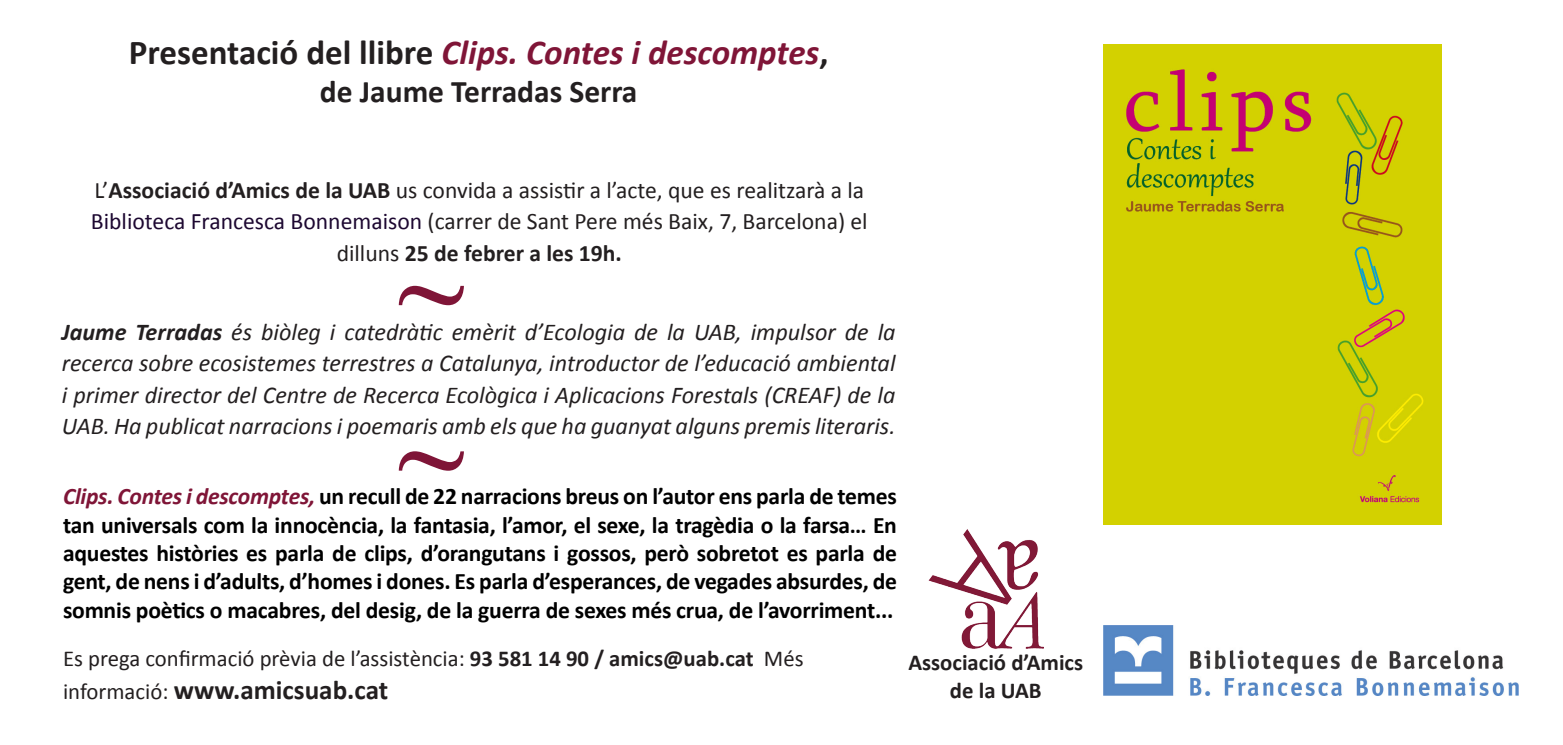
<style>
.page{position:relative;width:1563px;height:745px;background:#fff}
.page>*{position:absolute;margin:0;border:0;box-sizing:border-box;transform-origin:0 0}
.t1{font:700 122.5px "Times New Roman";color:#7f1537}
.t2{font:italic 700 35px "Calibri";color:#7f1537}
.t3{font:700 31.5px "Calibri";color:#231f20}
.t4{font:700 27.12px "Calibri";color:#231f20}
.t5{font:italic 24.15px/31.5px "Calibri";color:#231f20;text-align:justify}
.t6{font:700 23.62px/28.3px "Calibri";letter-spacing:-.01em;color:#000;text-align:justify}
.t7{font:23.62px/31.5px "Calibri";color:#231f20;text-align:center}
.t8{font:22.75px "Calibri";color:#231f20}
.t9{font:700 22.75px "Calibri";color:#231f20}
.s1{font-style:normal;color:#231f20}
.s2{font-weight:700}
.s3{color:#1d0831}
.s4{font-style:italic;color:#7f1537}
.s5{font-weight:400;font-size:22.75px}
</style>
<div class="page">
<img style="left:928px;top:529px;width:115px;height:119px">
<img style="left:1103px;top:625px;width:415px;height:70px">
<div style="left:1103px;top:44px;width:338px;height:480px;background:#d3d100"></div>
<p class="t2" style="left:129px;top:30px;width:701px"><span class="s1">Presentació del llibre</span> Clips. Contes i descomptes<span class="s1">,</span></p>
<p class="t3" style="left:320px;top:71px;width:319px">de Jaume Terradas Serra</p>
<p class="t7" style="left:91px;top:174px;width:778px">L’<span class="s2">Associació d’Amics de la UAB</span> us convida a assistir a l’acte, que es realitzarà a la<br><span class="s3">Biblioteca Francesca Bonnemaison</span> (carrer de Sant Pere més Baix, 7, Barcelona) el dilluns <span class="s2">25 de febrer a les 19h.</span></p>
<p class="t1" style="left:465px;top:388px;width:65px;rotate:-180deg">~</p>
<p class="t5" style="left:62px;top:315px;width:835px"><span class="s2">Jaume Terradas</span> és biòleg i catedràtic emèrit d’Ecologia de la UAB, impulsor de la recerca sobre ecosistemes terrestres a Catalunya, introductor de l’educació ambiental i primer director del Centre de Recerca Ecològica i Aplicacions Forestals (CREAF) de la UAB. Ha publicat narracions i poemaris amb els que ha guanyat alguns premis literaris.</p>
<p class="t1" style="left:465px;top:553px;width:65px;rotate:-180deg">~</p>
<p class="t6" style="left:63px;top:482px;width:835px"><span class="s4">Clips. Contes i descomptes,</span> un recull de 22 narracions breus on l’autor ens parla de temes tan universals com la innocència, la fantasia, l’amor, el sexe, la tragèdia o la farsa… En aquestes històries es parla de clips, d’orangutans i gossos, però sobretot es parla de gent, de nens i d’adults, d’homes i dones. Es parla d’esperances, de vegades absurdes, de somnis poètics o macabres, del desig, de la guerra de sexes més crua, de l’avorriment...</p>
<p class="t8" style="left:63px;top:643px;width:742px">Es prega confirmació prèvia de l’assistència: <span class="s2">93 581 14 90 / amics@uab.cat</span> Més</p>
<p class="t4" style="left:63px;top:672px;width:327px"><span class="s5">informació:</span> www.amicsuab.cat</p>
<p class="t9" style="left:908px;top:647px;width:176px">Associació d’Amics</p>
<p class="t9" style="left:950px;top:675px;width:93px">de la UAB</p>
</div>
